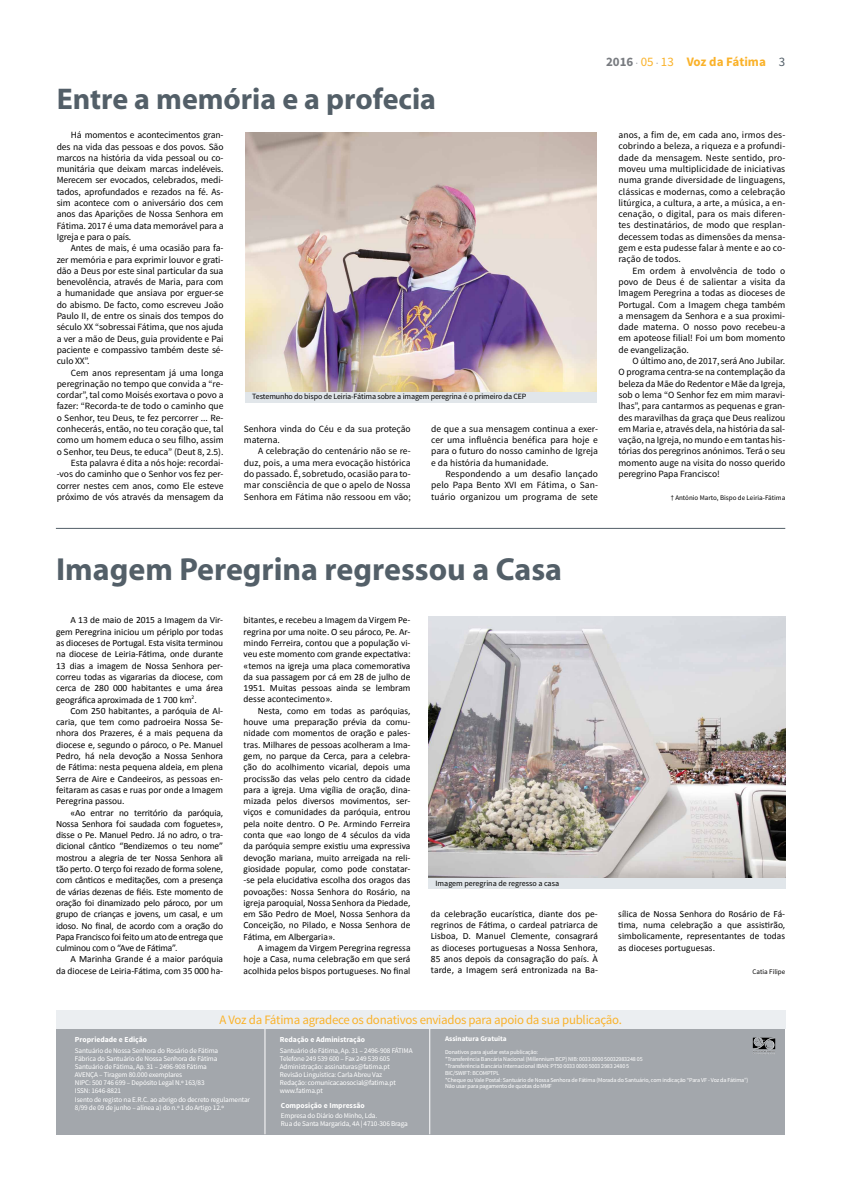
<style>
.page{position:relative;width:842px;height:1191px;background:#fff}
.page>*{position:absolute;margin:0;border:0;box-sizing:border-box;transform-origin:0 0}
.t1{font:700 32px "Myriad";color:#535f68}
.t2{font:700 30px "Myriad";color:#535f68}
.t3{font:12.9px "Source Sans Pro";letter-spacing:-.02em;color:#fab22a}
.t4{font:700 12.9px "Source Sans Pro";color:#fab22a}
.t5{font:9.5px/11.3px "Calibri";color:#000;text-align:justify}
.t6{font:9.5px/11.3px "Source Sans Pro";letter-spacing:-.005em;color:#000;text-align:justify}
.t7{font:8px "Source Sans Pro";letter-spacing:-.015em;color:#000}
.t8{font:700 7.7px "Source Sans Pro";color:#fff}
.t9{font:7.2px/8.2px "Source Sans Pro";letter-spacing:-.02em;color:#fff}
.t10{font:700 7.2px "Source Sans Pro";color:#fff}
.t11{font:7px "Source Sans Pro";color:#000}
.t12{font:6px/6.8px "Source Sans Pro";letter-spacing:-.02em;color:#fff}
.s1{color:#787b80}
.s2{font-weight:400;font-size:8.6px;color:#787b80}
.s3{font-weight:400}
.s4{font-weight:400;color:#535f68}
</style>
<div class="page">
<div style="left:56px;top:1010px;width:729px;height:18px;background:#ebeef1"></div>
<div style="left:56px;top:1029px;width:729px;height:105px;background:#a3a7ac"></div>
<img style="left:753px;top:1037px;width:16px;height:12px">
<hr style="left:265px;top:1029px;width:1px;height:105px;background:#fff">
<hr style="left:429px;top:1029px;width:1px;height:105px;background:#fff">
<hr style="left:56px;top:528px;width:729px;height:1px;background:#535f68">
<img style="left:429px;top:617px;width:356px;height:261px">
<div style="left:428px;top:878px;width:358px;height:10px;background:#e1e6ea"></div>
<img style="left:245px;top:133px;width:351px;height:259px">
<div style="left:245px;top:392px;width:351px;height:10px;background:#e1e6ea"></div>
<h2 class="t2" style="left:57px;top:83px;width:381px">Entre a memória e a profecia</h2>
<p class="t6" style="left:57px;top:130px;width:168px;text-indent:14px">Há momentos e acontecimentos gran&shy;des na vida das pessoas e dos povos. São marcos na história da vida pessoal ou co&shy;munitária que deixam marcas indeléveis.<br>Merecem ser evocados, celebrados, medi&shy;tados, aprofundados e rezados na fé. As&shy;sim acontece com o aniversário dos cem anos das Aparições de Nossa Senhora em Fátima. 2017 é uma data memorável para a Igreja e para o país.</p>
<p class="t6" style="left:57px;top:243px;width:168px;text-indent:14px">Antes de mais, é uma ocasião para fa&shy;zer memória e para exprimir louvor e grati&shy;dão a Deus por este sinal particular da sua benevolência, através de Maria, para com a humanidade que ansiava por erguer-se do abismo. De facto, como escreveu João Paulo II, de entre os sinais dos tempos do século XX “sobressai Fátima, que nos ajuda a ver a mão de Deus, guia providente e Pai paciente e compassivo também deste sé&shy;culo XX”.</p>
<p class="t6" style="left:57px;top:367px;width:168px;text-align:right">Cem anos representam já uma longa peregrinação no tempo que convida a “re&shy;cordar”, tal como Moisés exortava o povo a fazer: “Recorda-te de todo o caminho que o Senhor, teu Deus, te fez percorrer ... Re&shy;conhecerás, então, no teu coração que, tal como um homem educa o seu filho, assim o Senhor, teu Deus, te educa” (Deut 8, 2.5).<br>Esta palavra é dita a nós hoje: recordai--vos do caminho que o Senhor vos fez per&shy;correr nestes cem anos, como Ele esteve próximo de vós através da mensagem da</p>
<p class="t7" style="left:252px;top:392px;width:276px">Testemunho do bispo de Leiria-Fátima sobre a imagem peregrina é o primeiro da CEP</p>
<p class="t6" style="left:244px;top:423px;width:168px">Senhora vinda do Céu e da sua proteção materna.</p>
<p class="t6" style="left:244px;top:446px;width:168px;text-indent:14px">A celebração do centenário não se re&shy;duz, pois, a uma mera evocação histórica do passado. É, sobretudo, ocasião para to&shy;mar consciência de que o apelo de Nossa Senhora em Fátima não ressoou em vão;</p>
<p class="t6" style="left:431px;top:423px;width:168px">de que a sua mensagem continua a exer&shy;cer uma influência benéfica para hoje e para o futuro do nosso caminho de Igreja e da história da humanidade.</p>
<p class="t6" style="left:431px;top:468px;width:168px;text-indent:14px">Respondendo a um desafio lançado pelo Papa Bento XVI em Fátima, o San&shy;tuário organizou um programa de sete</p>
<h3 class="t4" style="left:606px;top:54px;width:181px"><span class="s1">2016</span> <span class="s2">·</span> <span class="s3">05</span> <span class="s2">·</span> <span class="s3">13</span> Voz da Fátima <span class="s4">3</span></h3>
<p class="t6" style="left:618px;top:129px;width:168px">anos, a fim de, em cada ano, irmos des&shy;cobrindo a beleza, a riqueza e a profundi&shy;dade da mensagem. Neste sentido, pro&shy;moveu uma multiplicidade de iniciativas numa grande diversidade de linguagens, clássicas e modernas, como a celebração litúrgica, a cultura, a arte, a música, a en&shy;cenação, o digital, para os mais diferen&shy;tes destinatários, de modo que resplan&shy;decessem todas as dimensões da mensa&shy;gem e esta pudesse falar à mente e ao co&shy;ração de todos.</p>
<p class="t6" style="left:618px;top:265px;width:168px;text-indent:14px">Em ordem à envolvência de todo o povo de Deus é de salientar a visita da Imagem Peregrina a todas as dioceses de Portugal. Com a Imagem chega também a mensagem da Senhora e a sua proximi&shy;dade materna. O nosso povo recebeu-a em apoteose filial! Foi um bom momento de evangelização.</p>
<p class="t6" style="left:618px;top:355px;width:168px;text-indent:14px">O último ano, de 2017, será Ano Jubilar.<br>O programa centra-se na contemplação da beleza da Mãe do Redentor e Mãe da Igreja, sob o lema “O Senhor fez em mim maravi&shy;lhas”, para cantarmos as pequenas e gran&shy;des maravilhas da graça que Deus realizou em Maria e, através dela, na história da sal&shy;vação, na Igreja, no mundo e em tantas his&shy;tórias dos peregrinos anónimos. Terá o seu momento auge na visita do nosso querido peregrino Papa Francisco!</p>
<p class="t11" style="left:671px;top:493px;width:116px">† António Marto, Bispo de Leiria-Fátima</p>
<h1 class="t1" style="left:56px;top:553px;width:507px">Imagem Peregrina regressou a Casa</h1>
<p class="t5" style="left:56px;top:614px;width:168px;text-indent:14px">A 13 de maio de 2015 a Imagem da Vir&shy;gem Peregrina iniciou um périplo por todas as dioceses de Portugal. Esta visita terminou na diocese de Leiria-Fátima, onde durante 13 dias a imagem de Nossa Senhora per&shy;correu todas as vigararias da diocese, com cerca de 280 000 habitantes e uma área geográfica aproximada de 1 700 km<sup>2</sup>.</p>
<p class="t5" style="left:56px;top:705px;width:168px;text-indent:14px">Com 250 habitantes, a paróquia de Al&shy;caria, que tem como padroeira Nossa Se&shy;nhora dos Prazeres, é a mais pequena da diocese e, segundo o pároco, o Pe. Manuel Pedro, há nela devoção a Nossa Senhora de Fátima: nesta pequena aldeia, em plena Serra de Aire e Candeeiros, as pessoas en&shy;feitaram as casas e ruas por onde a Imagem Peregrina passou.</p>
<p class="t5" style="left:56px;top:806px;width:168px;text-indent:14px">«Ao entrar no território da paróquia, Nossa Senhora foi saudada com foguetes», disse o Pe. Manuel Pedro. Já no adro, o tra&shy;dicional cântico “Bendizemos o teu nome” mostrou a alegria de ter Nossa Senhora ali tão perto. O terço foi rezado de forma solene, com cânticos e meditações, com a presença de várias dezenas de fiéis. Este momento de oração foi dinamizado pelo pároco, por um grupo de crianças e jovens, um casal, e um idoso. No final, de acordo com a oração do Papa Francisco foi feito um ato de entrega que culminou com o “Ave de Fátima”.</p>
<p class="t5" style="left:56px;top:953px;width:168px;text-align:right">A Marinha Grande é a maior paróquia<br>da diocese de Leiria-Fátima, com 35 000 ha-</p>
<p class="t5" style="left:244px;top:614px;width:168px">bitantes, e recebeu a Imagem da Virgem Pe&shy;regrina por uma noite. O seu pároco, Pe. Ar&shy;mindo Ferreira, contou que a população vi&shy;veu este momento com grande expectativa: «temos na igreja uma placa comemorativa da sua passagem por cá em 28 de julho de 1951. Muitas pessoas ainda se lembram desse acontecimento».</p>
<p class="t5" style="left:244px;top:705px;width:168px;text-indent:14px">Nesta, como em todas as paróquias, houve uma preparação prévia da comu&shy;nidade com momentos de oração e pales&shy;tras. Milhares de pessoas acolheram a Ima&shy;gem, no parque da Cerca, para a celebra&shy;ção do acolhimento vicarial, depois uma procissão das velas pelo centro da cidade para a igreja. Uma vigília de oração, dina&shy;mizada pelos diversos movimentos, ser&shy;viços e comunidades da paróquia, entrou pela noite dentro. O Pe. Armindo Ferreira conta que «ao longo de 4 séculos da vida da paróquia sempre existiu uma expressiva devoção mariana, muito arreigada na reli&shy;giosidade popular, como pode constatar--se pela elucidativa escolha dos oragos das povoações: Nossa Senhora do Rosário, na igreja paroquial, Nossa Senhora da Piedade, em São Pedro de Moel, Nossa Senhora da Conceição, no Pilado, e Nossa Senhora de Fátima, em Albergaria».</p>
<p class="t5" style="left:244px;top:942px;width:168px;text-indent:14px">A imagem da Virgem Peregrina regressa hoje a Casa, numa celebração em que será acolhida pelos bispos portugueses. No final</p>
<p class="t7" style="left:436px;top:878px;width:125px">Imagem peregrina de regresso a casa</p>
<p class="t5" style="left:431px;top:908px;width:168px">da celebração eucarística, diante dos pe&shy;regrinos de Fátima, o cardeal patriarca de Lisboa, D. Manuel Clemente, consagrará as dioceses portuguesas a Nossa Senhora, 85 anos depois da consagração do país. À tarde, a Imagem será entronizada na Ba-</p>
<p class="t5" style="left:618px;top:908px;width:168px">sílica de Nossa Senhora do Rosário de Fá&shy;tima, numa celebração a que assistirão, simbolicamente, representantes de todas as dioceses portuguesas.</p>
<p class="t11" style="left:753px;top:966px;width:34px">Catia Filipe</p>
<h3 class="t3" style="left:220px;top:1011px;width:404px">A Voz da Fátima agradece os donativos enviados para apoio da sua publicação.</h3>
<p class="t8" style="left:75px;top:1034px;width:74px">Propriedade e Edição</p>
<p class="t9" style="left:75px;top:1046px;width:177px">Santuário de Nossa Senhora do Rosário de Fátima<br>Fábrica do Santuário de Nossa Senhora de Fátima<br>Santuário de Fátima, Ap. 31 – 2496-908 Fátima<br>AVENÇA – Tiragem 80.000 exemplares<br>NIPC: 500 746 699 – Depósito Legal N.º 163/83<br>ISSN: 1646-8821<br>Isento de registo na E.R.C. ao abrigo do decreto regulamentar 8/99 de 09 de junho – alínea a) do n.º 1 do Artigo 12.º</p>
<p class="t8" style="left:280px;top:1034px;width:87px">Redação e Administração</p>
<p class="t9" style="left:280px;top:1046px;width:134px">Santuário de Fátima, Ap. 31 – 2496-908 FÁTIMA Telefone 249 539 600 – Fax 249 539 605<br>Administração: assinaturas@fatima.pt Revisão Linguística: Carla Abreu Vaz<br>Redação: comunicacaosocial@fatima.pt www.fatima.pt</p>
<p class="t8" style="left:281px;top:1100px;width:85px">Composição e Impressão</p>
<p class="t9" style="left:281px;top:1112px;width:128px">Empresa do Diário do Minho, Lda.<br>Rua de Santa Margarida, 4A | 4710-306 Braga</p>
<p class="t10" style="left:445px;top:1034px;width:63px">Assinatura Gratuita</p>
<p class="t12" style="left:445px;top:1049px;width:305px">Donativos para ajudar esta publicação:<br>*Transferência Bancária Nacional (Millennium BCP) NIB: 0033 0000 50032983248 05<br>*Transferência Bancária Internacional IBAN: PT50 0033 0000 5003 2983 2480 5<br>BIC/SWIFT: BCOMPTPL<br>*Cheque ou Vale Postal: Santuário de Nossa Senhora de Fátima (Morada do Santuário, com indicação “Para VF - Voz da Fátima”)<br>Não usar para pagamento de quotas do MMF</p>
</div>
